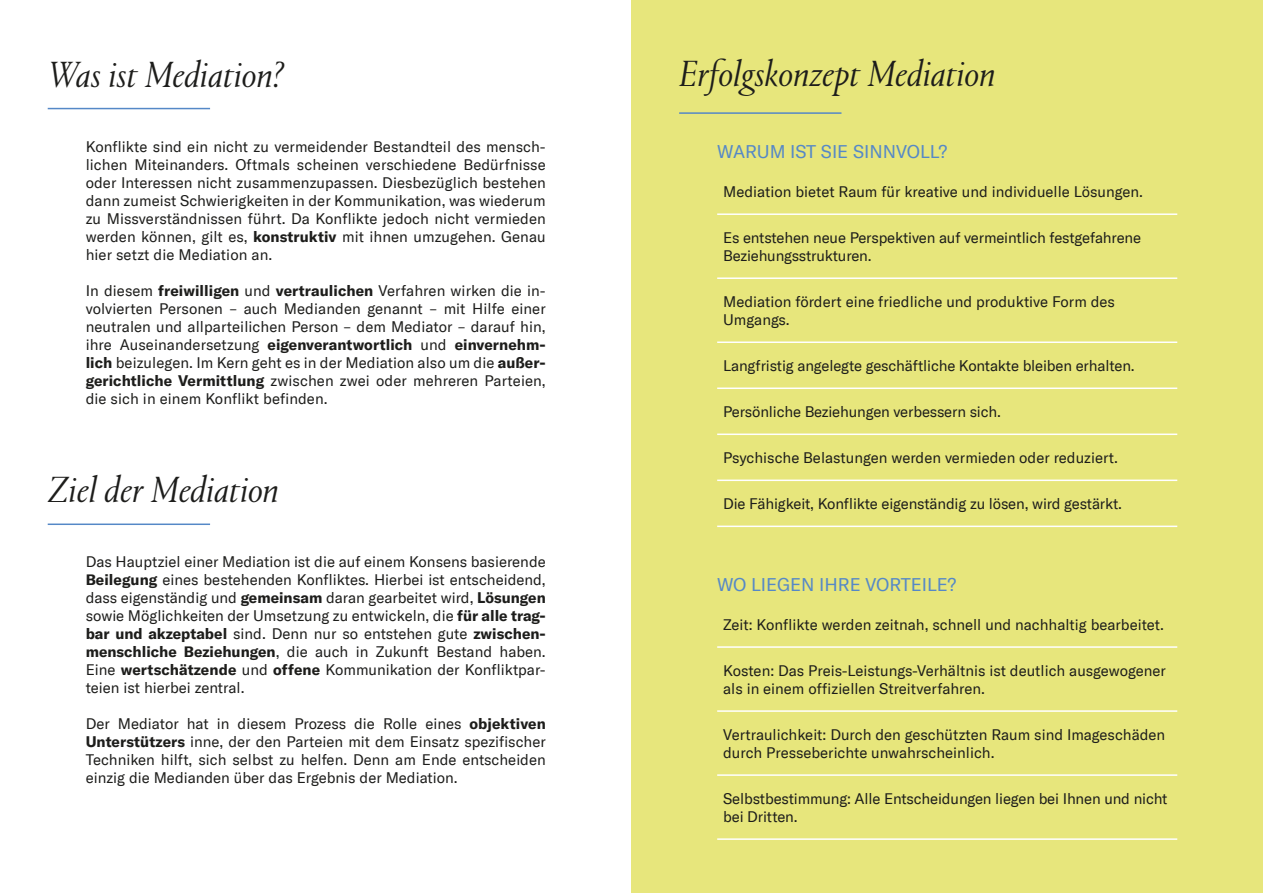
<style>
.page{position:relative;width:1263px;height:893px;background:#fff}
.page>*{position:absolute;margin:0;border:0;box-sizing:border-box;transform-origin:0 0}
.t1{font:italic 300 37.5px "Portrait TT";color:#1d1d1b}
.t2{font:18px "GT America";color:#5588c7}
.t3{font:15px/18px "GT America";color:#1d1d1b}
.s1{font-weight:700}
</style>
<div class="page">
<hr style="left:48px;top:108px;width:162px;height:1px;background:#5588c7">
<hr style="left:48px;top:523px;width:162px;height:2px;background:#5588c7">
<div style="left:631px;top:0;width:632px;height:893px;background:#e7e67c"></div>
<hr style="left:717px;top:213px;width:460px;height:2px;background:#fff">
<hr style="left:717px;top:277px;width:460px;height:2px;background:#fff">
<hr style="left:717px;top:341px;width:460px;height:2px;background:#fff">
<hr style="left:717px;top:387px;width:460px;height:2px;background:#fff">
<hr style="left:717px;top:434px;width:460px;height:1px;background:#fff">
<hr style="left:717px;top:480px;width:460px;height:1px;background:#fff">
<hr style="left:717px;top:526px;width:460px;height:1px;background:#fff">
<hr style="left:717px;top:646px;width:460px;height:2px;background:#fff">
<hr style="left:717px;top:710px;width:460px;height:2px;background:#fff">
<hr style="left:717px;top:774px;width:460px;height:2px;background:#fff">
<hr style="left:717px;top:838px;width:460px;height:2px;background:#fff">
<hr style="left:679px;top:112px;width:162px;height:2px;background:#5588c7">
<h1 class="t1" style="left:48px;top:49px;width:237px">Was ist Mediation?</h1>
<p class="t3" style="left:86px;top:137px;width:462px;text-align:justify">Konflikte sind ein nicht zu vermeidender Bestandteil des mensch&shy;lichen Miteinanders. Oftmals scheinen verschiedene Bedürfnisse oder Interessen nicht zusammenzupassen. Diesbezüglich bestehen dann zumeist Schwierigkeiten in der Kommunikation, was wiederum zu Missverständnissen führt. Da Konflikte jedoch nicht vermieden werden können, gilt es, <span class="s1">konstruktiv</span> mit ihnen umzugehen. Genau hier setzt die Mediation an.</p>
<p class="t3" style="left:86px;top:281px;width:462px;text-align:justify">In diesem <span class="s1">freiwilligen</span> und <span class="s1">vertraulichen</span> Verfahren wirken die in&shy;volvierten Personen – auch Medianden genannt – mit Hilfe einer neutralen und allparteilichen Person – dem Mediator – darauf hin, ihre Auseinandersetzung <span class="s1">eigenverantwortlich</span> und <span class="s1">einvernehm&shy;lich</span> beizulegen. Im Kern geht es in der Mediation also um die <span class="s1">außer&shy;gerichtliche Vermittlung</span> zwischen zwei oder mehreren Parteien, die sich in einem Konflikt befinden.</p>
<h1 class="t1" style="left:48px;top:465px;width:233px">Ziel der Mediation</h1>
<p class="t3" style="left:86px;top:553px;width:462px;text-align:justify">Das Hauptziel einer Mediation ist die auf einem Konsens basierende <span class="s1">Beilegung</span> eines bestehenden Konfliktes. Hierbei ist entscheidend, dass eigenständig und <span class="s1">gemeinsam</span> daran gearbeitet wird, <span class="s1">Lösungen </span>sowie Möglichkeiten der Umsetzung zu entwickeln, die <span class="s1">für alle trag&shy;bar und akzeptabel</span> sind. Denn nur so entstehen gute <span class="s1">zwischen&shy;menschliche Beziehungen</span>, die auch in Zukunft Bestand haben.<br>Eine <span class="s1">wertschätzende</span> und <span class="s1">offene</span> Kommunikation der Konfliktpar&shy;teien ist hierbei zentral.</p>
<p class="t3" style="left:86px;top:715px;width:462px;text-align:justify">Der Mediator hat in diesem Prozess die Rolle eines <span class="s1">objektiven Unterstützers</span> inne, der den Parteien mit dem Einsatz spezifischer Techniken hilft, sich selbst zu helfen. Denn am Ende entscheiden einzig die Medianden über das Ergebnis der Mediation.</p>
<h1 class="t1" style="left:679px;top:49px;width:318px">Erfolgskonzept Mediation</h1>
<p class="t2" style="left:717px;top:141px;width:231px">WARUM IST SIE SINNVOLL?</p>
<p class="t3" style="left:723px;top:183px;width:421px">Mediation bietet Raum für kreative und individuelle Lösungen.</p>
<p class="t3" style="left:723px;top:229px;width:419px">Es entstehen neue Perspektiven auf vermeintlich festgefahrene<br>Beziehungsstrukturen.</p>
<p class="t3" style="left:723px;top:293px;width:393px">Mediation fördert eine friedliche und produktive Form des<br>Umgangs.</p>
<p class="t3" style="left:723px;top:357px;width:413px">Langfristig angelegte geschäftliche Kontakte bleiben erhalten.</p>
<p class="t3" style="left:723px;top:403px;width:279px">Persönliche Beziehungen verbessern sich.</p>
<p class="t3" style="left:723px;top:449px;width:396px">Psychische Belastungen werden vermieden oder reduziert.</p>
<p class="t3" style="left:723px;top:495px;width:400px">Die Fähigkeit, Konflikte eigenständig zu lösen, wird gestärkt.</p>
<p class="t2" style="left:717px;top:574px;width:241px">WO LIEGEN IHRE VORTEILE?</p>
<p class="t3" style="left:723px;top:616px;width:442px">Zeit: Konflikte werden zeitnah, schnell und nachhaltig bearbeitet.</p>
<p class="t3" style="left:723px;top:662px;width:444px">Kosten: Das Preis-Leistungs-Verhältnis ist deutlich ausgewogener als in einem offiziellen Streitverfahren.</p>
<p class="t3" style="left:723px;top:726px;width:443px">Vertraulichkeit: Durch den geschützten Raum sind Imageschäden durch Presseberichte unwahrscheinlich.</p>
<p class="t3" style="left:723px;top:790px;width:446px">Selbstbestimmung: Alle Entscheidungen liegen bei Ihnen und nicht bei Dritten.</p>
</div>
